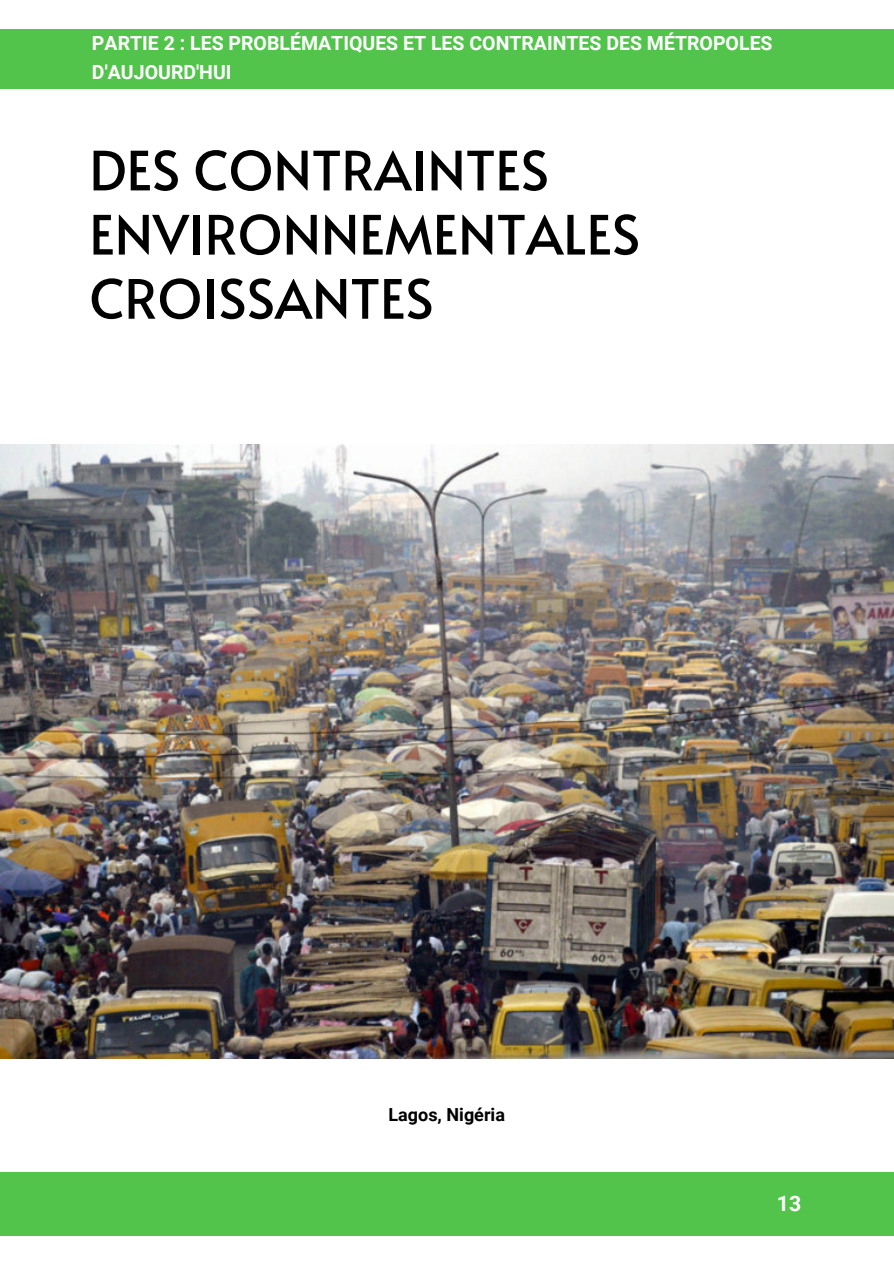
<style>
.page{position:relative;width:894px;height:1264px;background:#fff}
.page>*{position:absolute;margin:0;border:0;box-sizing:border-box;transform-origin:0 0}
.t1{font:54px/64.2px "Alata";color:#000001}
.t2{font:700 21.3px "Roboto";color:#fff}
.t3{font:700 19.5px/28.2px "Roboto";color:#fff}
.t4{font:700 18px "Roboto";color:#000}
</style>
<div class="page">
<div style="left:0;top:1172px;width:893px;height:63px;background:#53c44b"></div>
<img style="left:0;top:444px;width:893px;height:614px">
<div style="left:0;top:30px;width:893px;height:59px;background:#53c44b"></div>
<p class="t3" style="left:92px;top:30px;width:682px">PARTIE 2 : LES PROBLÉMATIQUES ET LES CONTRAINTES DES MÉTROPOLES<br>D'AUJOURD'HUI</p>
<h1 class="t1" style="left:89px;top:136px;width:552px">DES CONTRAINTES<br>ENVIRONNEMENTALES<br>CROISSANTES</h1>
<p class="t4" style="left:388px;top:1103px;width:118px">Lagos, Nigéria</p>
<p class="t2" style="left:776px;top:1190px;width:26px">13</p>
</div>
